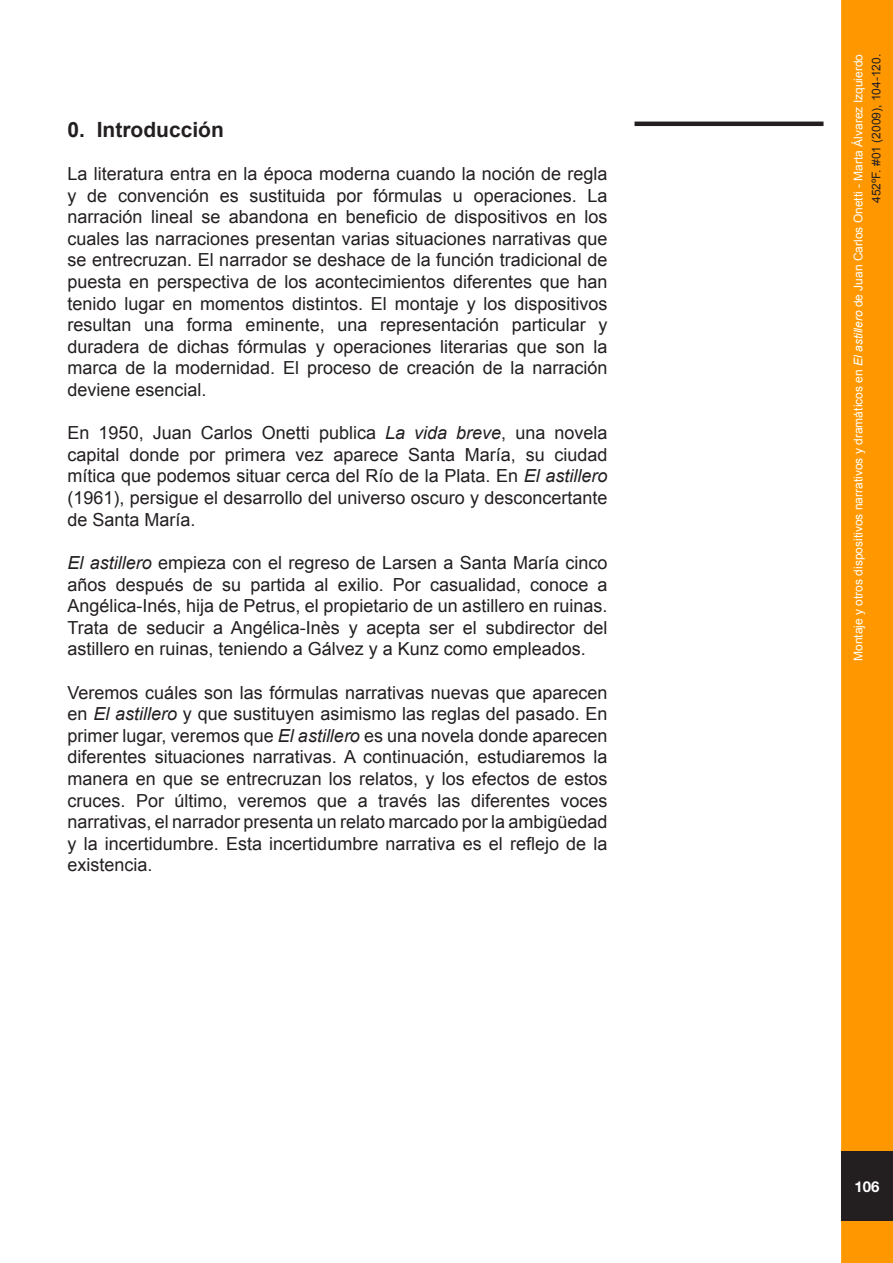
<style>
.page{position:relative;width:893px;height:1263px;background:#fff}
.page>*{position:absolute;margin:0;border:0;box-sizing:border-box;transform-origin:0 0}
.Estilo_de_párrafo_1{font:700 21px "Arial";color:#231f20}
.Estilo_de_párrafo_1-2{font:18px/21.6px "Arial";color:#231f20;text-align:justify}
.t1{font:700 15px "Helvetica Neue";color:#fff}
.t2{font:12px "Arial";color:#fff}
.t3{font:12px "Arial";color:#231f20}
.s1{font-style:italic}
.s2{color:#fdfdfd}
</style>
<div class="page">
<div style="left:841px;top:0;width:52px;height:1263px;background:#ff9800;border:3px solid #ff9800"></div>
<div style="left:841px;top:1151px;width:52px;height:70px;background:#231f20"></div>
<hr style="left:634px;top:122px;width:189px;height:4px;background:#231f20">
<p class="Estilo_de_párrafo_1" style="left:68px;top:115px;width:158px">0. Introducción</p>
<p class="Estilo_de_párrafo_1-2" style="left:68px;top:163px;width:541px">La literatura entra en la época moderna cuando la noción de regla y de convención es sustituida por fórmulas u operaciones. La narración lineal se abandona en beneficio de dispositivos en los cuales las narraciones presentan varias situaciones narrativas que se entrecruzan. El narrador se deshace de la función tradicional de puesta en perspectiva de los acontecimientos diferentes que han tenido lugar en momentos distintos. El montaje y los dispositivos resultan una forma eminente, una representación particular y duradera de dichas fórmulas y operaciones literarias que son la marca de la modernidad. El proceso de creación de la narración deviene esencial.</p>
<p class="Estilo_de_párrafo_1-2" style="left:68px;top:422px;width:541px">En 1950, Juan Carlos Onetti publica <span class="s1">La vida breve</span>, una novela capital donde por primera vez aparece Santa María, su ciudad mítica que podemos situar cerca del Río de la Plata. En <span class="s1">El astillero </span>(1961), persigue el desarrollo del universo oscuro y desconcertante de Santa María.</p>
<p class="Estilo_de_párrafo_1-2" style="left:68px;top:552px;width:541px"><span class="s1">El astillero</span> empieza con el regreso de Larsen a Santa María cinco años después de su partida al exilio. Por casualidad, conoce a Angélica-Inés, hija de Petrus, el propietario de un astillero en ruinas.<br>Trata de seducir a Angélica-Inès y acepta ser el subdirector del astillero en ruinas, teniendo a Gálvez y a Kunz como empleados.</p>
<p class="Estilo_de_párrafo_1-2" style="left:68px;top:681px;width:541px">Veremos cuáles son las fórmulas narrativas nuevas que aparecen en <span class="s1">El astillero</span> y que sustituyen asimismo las reglas del pasado. En primer lugar, veremos que <span class="s1">El astillero</span> es una novela donde aparecen diferentes situaciones narrativas. A continuación, estudiaremos la manera en que se entrecruzan los relatos, y los efectos de estos cruces. Por último, veremos que a través las diferentes voces narrativas, el narrador presenta un relato marcado por la ambigüedad y la incertidumbre. Esta incertidumbre narrativa es el reflejo de la existencia.</p>
<p class="t2" style="left:850px;top:661px;width:608px;rotate:-90deg">Montaje y otros dispositivos narrativos y dramáticos en <span class="s1">El astillero</span> de Juan Carlos Onetti <span class="s2">- Marta Álvarez Izquierdo</span></p>
<p class="t3" style="left:868px;top:203px;width:151px;rotate:-90deg">452ºF. #01 (2009), 104-120.</p>
<p class="t1" style="left:854px;top:1177px;width:27px">106</p>
</div>
